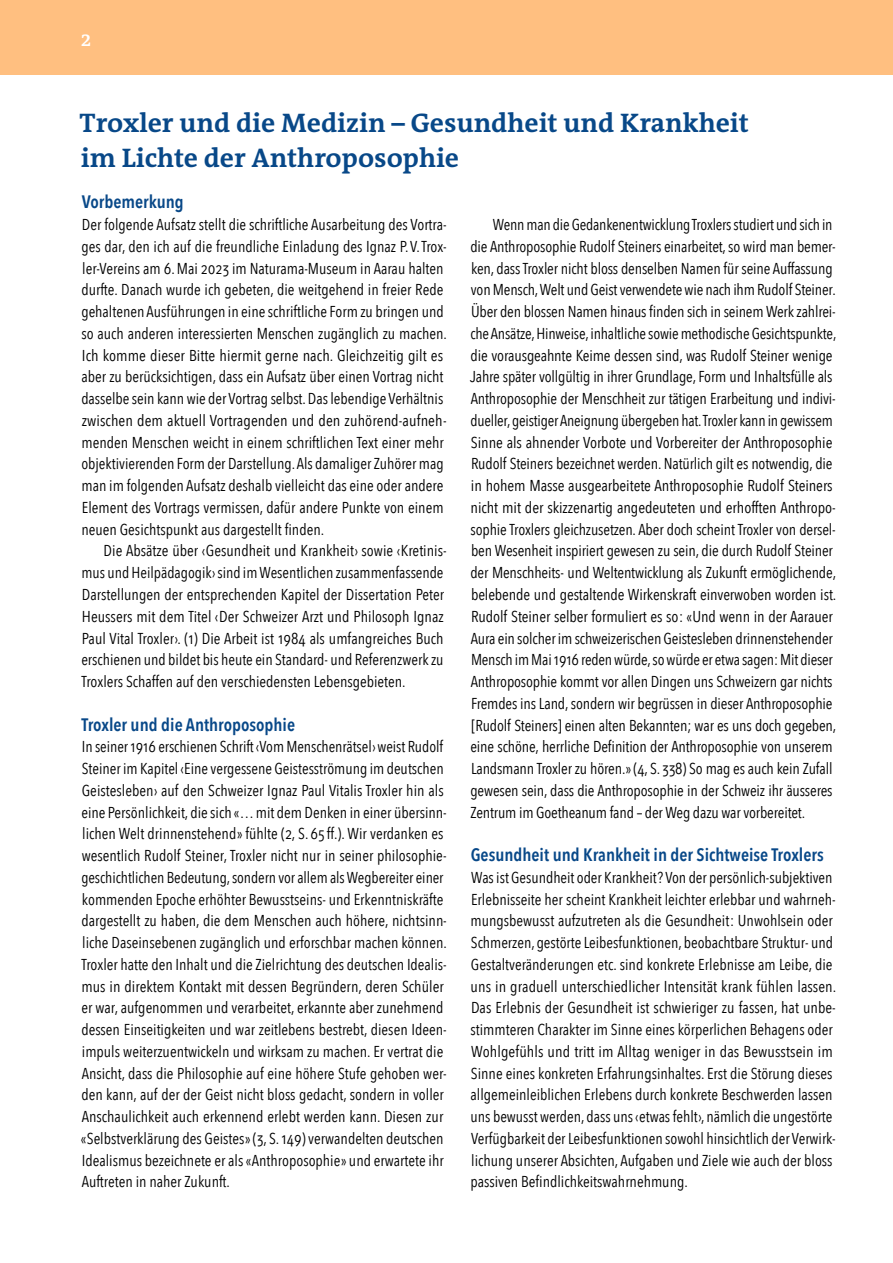
<style>
.page{position:relative;width:893px;height:1263px;background:#fff}
.page>*{position:absolute;margin:0;border:0;box-sizing:border-box;transform-origin:0 0}
.t1{font:700 27px/34.5px "The Antiqua B W7";color:#084888}
.t2{font:600 21px "The Antiqua B W6";color:#fff}
.t3{font:600 18px "Avenir Next Condensed";color:#084888}
.t4{font:15.75px/21.8px "Avenir Next Condensed";color:#000}
</style>
<div class="page">
<div style="left:0;top:0;width:893px;height:74px;background:#ffbf80"></div>
<h2 class="t2" style="left:81px;top:26px;width:12px">2</h2>
<h1 class="t1" style="left:80px;top:106px;width:671px">Troxler und die Medizin – Gesundheit und Krankheit im Lichte der Anthroposophie</h1>
<p class="t3" style="left:82px;top:187px;width:104px">Vorbemerkung</p>
<p class="t4" style="left:81px;top:213px;width:367px">Der folgende Aufsatz stellt die schriftliche Ausarbeitung des Vortra&shy;ges dar, den ich auf die freundliche Einladung des Ignaz P. V.Trox&shy;ler-Vereins am 6.Mai 2023 im Naturama-Museum in Aarau halten durfte. Danach wurde ich gebeten, die weitgehend in freier Rede gehaltenen Ausführungen in eine schriftliche Form zu bringen und so auch anderen interessierten Menschen zugänglich zu machen.<br>Ich komme dieser Bitte hiermit gerne nach. Gleichzeitig gilt es aber zu berücksichtigen, dass ein Aufsatz über einen Vortrag nicht dasselbe sein kann wie der Vortrag selbst. Das lebendige Verhältnis zwischen dem aktuell Vortragenden und den zuhörend-aufneh&shy;menden Menschen weicht in einem schriftlichen Text einer mehr objektivierenden Form der Darstellung. Als damaliger Zuhörer mag man im folgenden Aufsatz deshalb vielleicht das eine oder andere Element des Vortrags vermissen, dafür andere Punkte von einem neuen Gesichtspunkt aus dargestellt finden.</p>
<p class="t4" style="left:81px;top:539px;width:367px;text-indent:22px">Die Absätze über ‹Gesundheit und Krankheit› sowie ‹Kretinis&shy;mus und Heilpädagogik› sind im Wesentlichen zusammenfassende Darstellungen der entsprechenden Kapitel der Dissertation Peter Heussers mit dem Titel ‹Der Schweizer Arzt und Philosoph Ignaz Paul Vital Troxler›. (1) Die Arbeit ist 1984 als umfangreiches Buch erschienen und bildet bis heute ein Standard- und Referenzwerk zu Troxlers Schaffen auf den verschiedensten Lebensgebieten.</p>
<p class="t3" style="left:82px;top:709px;width:215px">Troxler und die Anthroposophie</p>
<p class="t4" style="left:81px;top:735px;width:368px">In seiner 1916 erschienen Schrift ‹Vom Menschenrätsel› weist Rudolf Steiner im Kapitel ‹Eine vergessene Geistesströmung im deutschen Geistesleben› auf den Schweizer Ignaz Paul Vitalis Troxler hin als eine Persönlichkeit, die sich «… mit dem Denken in einer übersinn&shy;lichen Welt drinnenstehend» fühlte (2, S. 65 ff.). Wir verdanken es wesentlich Rudolf Steiner, Troxler nicht nur in seiner philosophie&shy;geschichtlichen Bedeutung, sondern vor allem als Wegbereiter einer kommenden Epoche erhöhter Bewusstseins- und Erkenntniskräfte dargestellt zu haben, die dem Menschen auch höhere, nichtsinn&shy;liche Daseinsebenen zugänglich und erforschbar machen können.<br>Troxler hatte den Inhalt und die Zielrichtung des deutschen Idealis&shy;mus in direktem Kontakt mit dessen Begründern, deren Schüler er war, aufgenommen und verarbeitet, erkannte aber zunehmend dessen Einseitigkeiten und war zeitlebens bestrebt, diesen Ideen&shy;impuls weiterzuentwickeln und wirksam zu machen. Er vertrat die Ansicht, dass die Philosophie auf eine höhere Stufe gehoben wer&shy;den kann, auf der der Geist nicht bloss gedacht, sondern in voller Anschaulichkeit auch erkennend erlebt werden kann. Diesen zur «Selbstverklärung des Geistes» (3, S.149) verwandelten deutschen Idealismus bezeichnete er als «Anthroposophie» und erwartete ihr Auftreten in naher Zukunft.</p>
<p class="t4" style="left:470px;top:213px;width:368px;text-indent:23px">Wenn man die Gedankenentwicklung Troxlers studiert und sich in die Anthroposophie Rudolf Steiners einarbeitet, so wird man bemer&shy;ken, dass Troxler nicht bloss denselben Namen für seine Auffassung von Mensch, Welt und Geist verwendete wie nach ihm Rudolf Steiner.<br>Über den blossen Namen hinaus finden sich in seinem Werk zahlrei&shy;che Ansätze, Hinweise, inhaltliche sowie methodische Gesichtspunkte, die vorausgeahnte Keime dessen sind, was Rudolf Steiner wenige Jahre später vollgültig in ihrer Grundlage, Form und Inhaltsfülle als Anthroposophie der Menschheit zur tätigen Erarbeitung und indivi&shy;dueller, geistiger Aneignung übergeben hat. Troxler kann in gewissem Sinne als ahnender Vorbote und Vorbereiter der Anthroposophie Rudolf Steiners bezeichnet werden. Natürlich gilt es notwendig, die in hohem Masse ausgearbeitete Anthroposophie Rudolf Steiners nicht mit der skizzenartig angedeuteten und erhofften Anthropo&shy;sophie Troxlers gleichzusetzen. Aber doch scheint Troxler von dersel&shy;ben Wesenheit inspiriert gewesen zu sein, die durch Rudolf Steiner der Menschheits- und Weltentwicklung als Zukunft ermöglichende, belebende und gestaltende Wirkenskraft einverwoben worden ist.<br>Rudolf Steiner selber formuliert es so: «Und wenn in der Aarauer Aura ein solcher im schweizerischen Geistesleben drinnenstehender Mensch im Mai 1916 reden würde, so würde er etwa sagen: Mit dieser Anthroposophie kommt vor allen Dingen uns Schweizern gar nichts Fremdes ins Land, sondern wir begrüssen in dieser Anthroposophie [Rudolf Steiners] einen alten Bekannten; war es uns doch gegeben, eine schöne, herrliche Definition der Anthroposophie von unserem Landsmann Troxler zu hören.» (4, S. 338) So mag es auch kein Zufall gewesen sein, dass die Anthroposophie in der Schweiz ihr äusseres Zentrum im Goetheanum fand – der Weg dazu war vorbereitet.</p>
<p class="t3" style="left:471px;top:839px;width:354px">Gesundheit und Krankheit in der Sichtweise Troxlers</p>
<p class="t4" style="left:470px;top:866px;width:367px">Was ist Gesundheit oder Krankheit? Von der persönlich-subjektiven Erlebnisseite her scheint Krankheit leichter erlebbar und wahrneh&shy;mungsbewusst aufzutreten als die Gesundheit: Unwohlsein oder Schmerzen, gestörte Leibesfunktionen, beobachtbare Struktur- und Gestaltveränderungen etc. sind konkrete Erlebnisse am Leibe, die uns in graduell unterschiedlicher Intensität krank fühlen lassen.<br>Das Erlebnis der Gesundheit ist schwieriger zu fassen, hat unbe&shy;stimmteren Charakter im Sinne eines körperlichen Behagens oder Wohlgefühls und tritt im Alltag weniger in das Bewusstsein im Sinne eines konkreten Erfahrungsinhaltes. Erst die Störung dieses allgemeinleiblichen Erlebens durch konkrete Beschwerden lassen uns bewusst werden, dass uns ‹etwas fehlt›, nämlich die ungestörte Verfügbarkeit der Leibesfunktionen sowohl hinsichtlich der Verwirk&shy;lichung unserer Absichten, Aufgaben und Ziele wie auch der bloss passiven Befindlichkeitswahrnehmung.</p>
</div>
